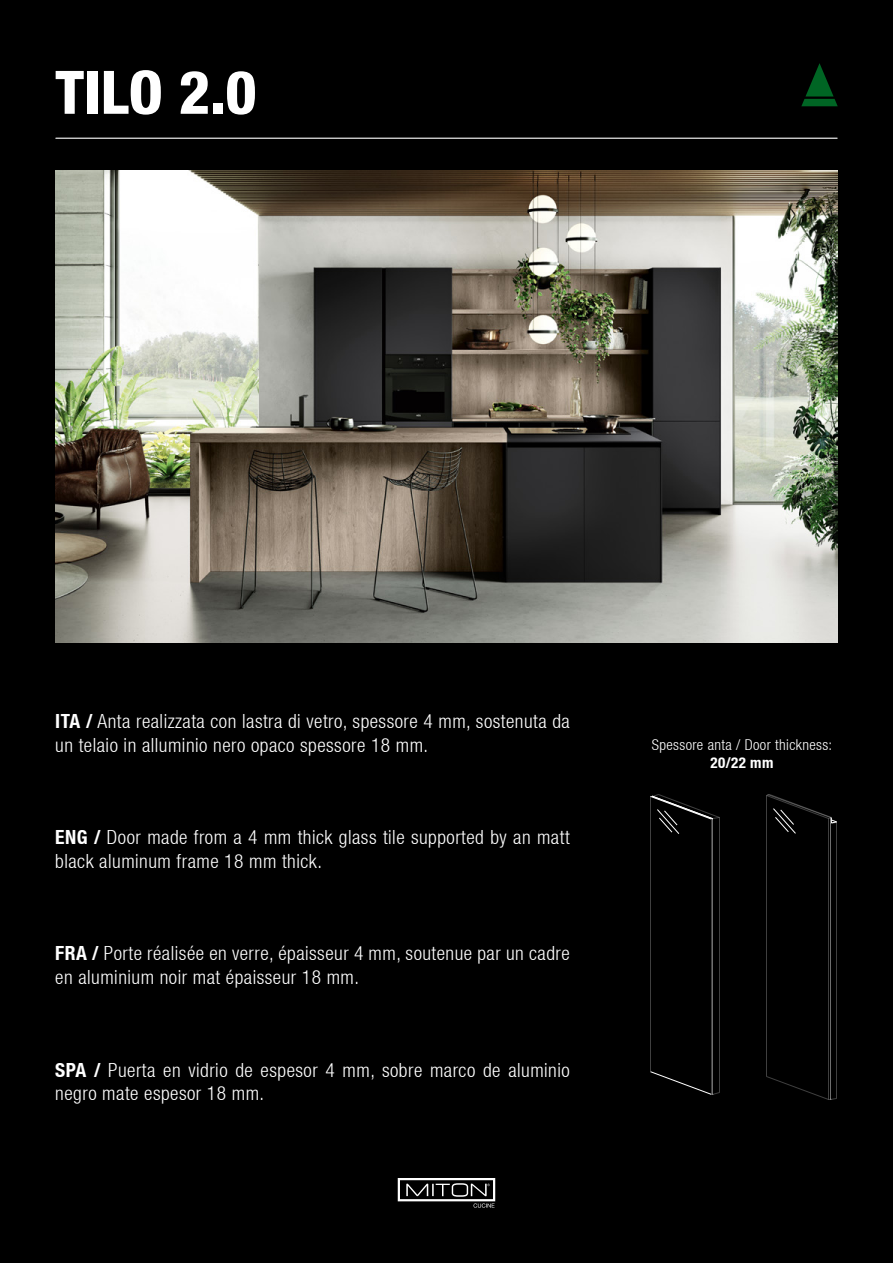
<style>
.page{position:relative;width:893px;height:1263px;background:#000}
.page>*{position:absolute;margin:0;border:0;box-sizing:border-box;transform-origin:0 0}
.t1{font:800 condensed 60px "Helvetica Neue LT";color:#fff}
.t2{font:300 condensed 19.5px/23.4px "Helvetica Neue LT";letter-spacing:.025em;color:#fff}
.t3{font:300 condensed 15px "Helvetica Neue LT";letter-spacing:.025em;color:#fff}
.t4{font:700 condensed 15px "Helvetica Neue LT";color:#fff}
.s1{font-weight:700}
</style>
<div class="page">
<hr style="left:56px;top:138px;width:781px;height:1px;background:#fff">
<img style="left:55px;top:170px;width:783px;height:472px">
<svg style="left:801px;top:63px;width:37px;height:43px"></svg>
<svg style="left:766px;top:1076px;width:71px;height:24px"></svg>
<svg style="left:766px;top:794px;width:71px;height:39px"></svg>
<svg style="left:650px;top:1072px;width:69px;height:23px"></svg>
<svg style="left:650px;top:795px;width:69px;height:39px"></svg>
<svg style="left:398px;top:1178px;width:97px;height:30px"></svg>
<h1 class="t1" style="left:55px;top:55px;width:203px">TILO 2.0</h1>
<p class="t2" style="left:55px;top:709px;width:516px"><span class="s1">ITA /</span> Anta realizzata con lastra di vetro, spessore 4 mm, sostenuta da un telaio in alluminio nero opaco spessore 18 mm.</p>
<p class="t2" style="left:55px;top:825px;width:516px"><span class="s1">ENG /</span> Door made from a 4 mm thick glass tile supported by an matt black aluminum frame 18 mm thick.</p>
<p class="t2" style="left:55px;top:942px;width:516px"><span class="s1">FRA /</span> Porte réalisée en verre, épaisseur 4 mm, soutenue par un cadre en aluminium noir mat épaisseur 18 mm.</p>
<p class="t2" style="left:55px;top:1058px;width:516px"><span class="s1">SPA /</span> Puerta en vidrio de espesor 4 mm, sobre marco de aluminio negro mate espesor 18 mm.</p>
<p class="t3" style="left:652px;top:736px;width:182px">Spessore anta / Door thickness:</p>
<p class="t4" style="left:711px;top:753px;width:64px">20/22 mm</p>
</div>
